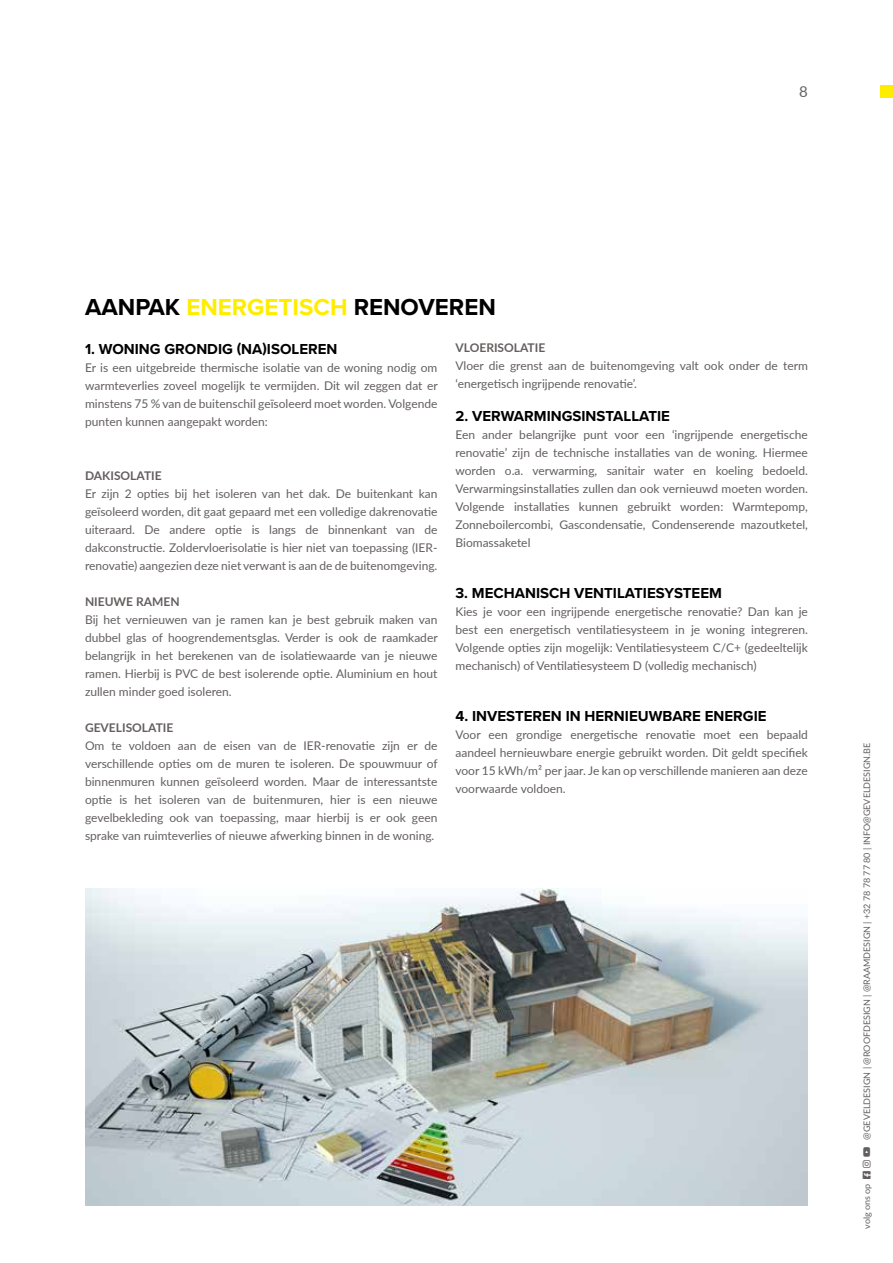
<style>
.page{position:relative;width:893px;height:1263px;background:#fff}
.page>*{position:absolute;margin:0;border:0;box-sizing:border-box;transform-origin:0 0}
.t1{font:700 24px "Proxima Nova";color:#000}
.t2{font:700 15px "Proxima Nova";color:#000}
.t3{font:15px "Lato";color:#635f5e}
.t4{font:12px/18px "Lato";color:#635f5e;text-align:justify}
.t5{font:700 12px "Lato";color:#635f5e}
.t6{font:9px "Lato";color:#635f5e}
.s1{color:#ffed00}
</style>
<div class="page">
<img style="left:85px;top:889px;width:723px;height:316px">
<div style="left:880px;top:85px;width:13px;height:12px;background:#ffed00"></div>
<p class="t3" style="left:799px;top:81px;width:10px">8</p>
<h1 class="t1" style="left:85px;top:289px;width:412px">AANPAK <span class="s1">ENERGETISCH</span> RENOVEREN</h1>
<p class="t2" style="left:85px;top:338px;width:254px">1. WONING GRONDIG (NA)ISOLEREN</p>
<p class="t4" style="left:85px;top:358px;width:354px">Er is een uitgebreide thermische isolatie van de woning nodig om warmteverlies zoveel mogelijk te vermijden. Dit wil zeggen dat er minstens 75 % van de buitenschil geïsoleerd moet worden. Volgende punten kunnen aangepakt worden:</p>
<p class="t5" style="left:85px;top:467px;width:78px">DAKISOLATIE</p>
<p class="t4" style="left:85px;top:484px;width:354px">Er zijn 2 opties bij het isoleren van het dak. De buitenkant kan geïsoleerd worden, dit gaat gepaard met een volledige dakrenovatie uiteraard. De andere optie is langs de binnenkant van de dakconstructie. Zoldervloerisolatie is hier niet van toepassing (IER&shy;renovatie) aangezien deze niet verwant is aan de de buitenomgeving.</p>
<p class="t5" style="left:85px;top:593px;width:96px">NIEUWE RAMEN</p>
<p class="t4" style="left:85px;top:610px;width:354px">Bij het vernieuwen van je ramen kan je best gebruik maken van dubbel glas of hoogrendementsglas. Verder is ook de raamkader belangrijk in het berekenen van de isolatiewaarde van je nieuwe ramen. Hierbij is PVC de best isolerende optie. Aluminium en hout zullen minder goed isoleren.</p>
<p class="t5" style="left:85px;top:719px;width:90px">GEVELISOLATIE</p>
<p class="t4" style="left:85px;top:736px;width:354px">Om te voldoen aan de eisen van de IER-renovatie zijn er de verschillende opties om de muren te isoleren. De spouwmuur of binnenmuren kunnen geïsoleerd worden. Maar de interessantste optie is het isoleren van de buitenmuren, hier is een nieuwe gevelbekleding ook van toepassing, maar hierbij is er ook geen sprake van ruimteverlies of nieuwe afwerking binnen in de woning.</p>
<p class="t5" style="left:455px;top:339px;width:91px">VLOERISOLATIE</p>
<p class="t4" style="left:455px;top:356px;width:354px">Vloer die grenst aan de buitenomgeving valt ook onder de term ‘energetisch ingrijpende renovatie’.</p>
<p class="t2" style="left:455px;top:405px;width:216px">2. VERWARMINGSINSTALLATIE</p>
<p class="t4" style="left:455px;top:425px;width:354px">Een ander belangrijke punt voor een ‘ingrijpende energetische renovatie’ zijn de technische installaties van de woning. Hiermee worden o.a. verwarming, sanitair water en koeling bedoeld.<br>Verwarmingsinstallaties zullen dan ook vernieuwd moeten worden.<br>Volgende installaties kunnen gebruikt worden: Warmtepomp, Zonneboilercombi, Gascondensatie, Condenserende mazoutketel, Biomassaketel</p>
<p class="t2" style="left:455px;top:582px;width:268px">3. MECHANISCH VENTILATIESYSTEEM</p>
<p class="t4" style="left:455px;top:602px;width:354px">Kies je voor een ingrijpende energetische renovatie? Dan kan je best een energetisch ventilatiesysteem in je woning integreren.<br>Volgende opties zijn mogelijk: Ventilatiesysteem C/C+ (gedeeltelijk mechanisch) of Ventilatiesysteem D (volledig mechanisch)</p>
<p class="t2" style="left:455px;top:705px;width:313px">4. INVESTEREN IN HERNIEUWBARE ENERGIE</p>
<p class="t4" style="left:455px;top:725px;width:354px">Voor een grondige energetische renovatie moet een bepaald aandeel hernieuwbare energie gebruikt worden. Dit geldt specifiek voor 15 kWh/m² per jaar. Je kan op verschillende manieren aan deze voorwaarde voldoen.</p>
<p class="t6" style="left:860px;top:1140px;width:399px;rotate:-90deg">@GEVELDESIGN | @ROOFDESIGN | @RAAMDESIGN | +32 78 78 77 80 | INFO@GEVELDESIGN.BE</p>
<p class="t6" style="left:860px;top:1229px;width:59px;rotate:-90deg">volg ons op □□▲❑◆</p>
</div>
